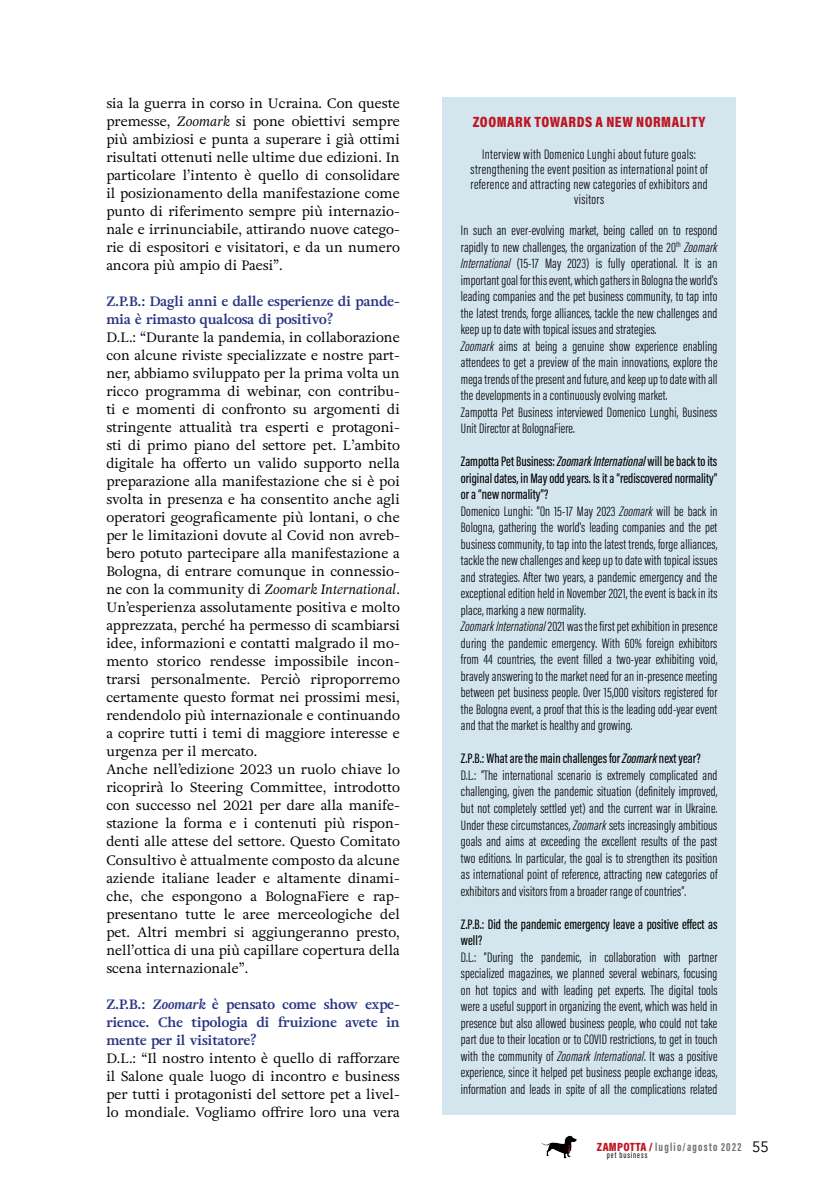
<style>
.page{position:relative;width:821px;height:1200px;background:#fff}
.page>*{position:absolute;margin:0;border:0;box-sizing:border-box;transform-origin:0 0}
.t1{font:900 15px "Acumin Pro Cond";letter-spacing:.035em;color:#be1622}
.t2{font:300 14.1px/16.5px "Acumin Pro Extra Cond";letter-spacing:.01em;color:#000;scale:1.06 1}
.t3{font:500 14.1px/16.5px "Acumin Pro Extra Cond";color:#000;scale:1.06 1}
.t4{font:13.5px/18px "Adriane Text";color:#000;text-align:justify}
.t5{font:700 13.5px/18px "Adriane Text";color:#283583}
.t6{font:700 12px "Acumin Pro Extra Cond";letter-spacing:.1em;color:#706f6f}
.t7{font:9px "Acumin Pro Extra Cond";letter-spacing:.1em;color:#000}
.s1{font-style:italic}
.s2{font-weight:500}
.s3{font-weight:500;font-style:italic}
.s4{font-family:"Acumin Pro Cond";font-weight:900;color:#be1622}
.s5{font-family:"Avenir";font-weight:400;font-size:15px;color:#000}
</style>
<div class="page">
<svg style="left:541px;top:1135px;width:36px;height:23px"></svg>
<div style="left:442px;top:97px;width:294px;height:1017px;background:#d3e6ee"></div>
<p class="t4" style="left:106px;top:94px;width:295px">sia la guerra in corso in Ucraina. Con queste premesse, <span class="s1">Zoomark</span> si pone obiettivi sempre più ambiziosi e punta a superare i già ottimi risultati ottenuti nelle ultime due edizioni. In particolare l’intento è quello di consolidare il posizionamento della manifestazione come punto di riferimento sempre più internazio&shy;nale e irrinunciabile, attirando nuove catego&shy;rie di espositori e visitatori, e da un numero ancora più ampio di Paesi”.</p>
<p class="t5" style="left:106px;top:292px;width:295px">Z.P.B.: Dagli anni e dalle esperienze di pande&shy;mia è rimasto qualcosa di positivo?</p>
<p class="t4" style="left:106px;top:328px;width:295px;text-align:left">D.L.: “Durante la pandemia, in collaborazione con alcune riviste specializzate e nostre part&shy;ner, abbiamo sviluppato per la prima volta un ricco programma di webinar, con contribu&shy;ti e momenti di confronto su argomenti di stringente attualità tra esperti e protagoni&shy;sti di primo piano del settore pet. L’ambito digitale ha offerto un valido supporto nella preparazione alla manifestazione che si è poi svolta in presenza e ha consentito anche agli operatori geograficamente più lontani, o che per le limitazioni dovute al Covid non avreb&shy;bero potuto partecipare alla manifestazione a Bologna, di entrare comunque in connessio&shy;ne con la community di <span class="s1">Zoomark International</span>.<br>Un’esperienza assolutamente positiva e molto apprezzata, perché ha permesso di scambiarsi idee, informazioni e contatti malgrado il mo&shy;mento storico rendesse impossibile incon&shy;trarsi personalmente. Perciò riproporremo certamente questo format nei prossimi mesi, rendendolo più internazionale e continuando a coprire tutti i temi di maggiore interesse e urgenza per il mercato.<br>Anche nell’edizione 2023 un ruolo chiave lo ricoprirà lo Steering Committee, introdotto con successo nel 2021 per dare alla manife&shy;stazione la forma e i contenuti più rispon&shy;denti alle attese del settore. Questo Comitato Consultivo è attualmente composto da alcune aziende italiane leader e altamente dinami&shy;che, che espongono a BolognaFiere e rap&shy;presentano tutte le aree merceologiche del pet. Altri membri si aggiungeranno presto, nell’ottica di una più capillare copertura della scena internazionale”.</p>
<p class="t5" style="left:106px;top:994px;width:295px;text-align:justify">Z.P.B.: <span class="s1">Zoomark</span> è pensato come show expe&shy;rience. Che tipologia di fruizione avete in mente per il visitatore?</p>
<p class="t4" style="left:106px;top:1048px;width:295px">D.L.: “Il nostro intento è quello di rafforzare il Salone quale luogo di incontro e business per tutti i protagonisti del settore pet a livel&shy;lo mondiale. Vogliamo offrire loro una vera</p>
<p class="t1" style="left:473px;top:112px;width:234px">ZOOMARK TOWARDS A NEW NORMALITY</p>
<p class="t2" style="left:470px;top:146px;width:225px;line-height:15px;text-align:center">Interview with Domenico Lunghi about future goals: strengthening the event position as international point of reference and attracting new categories of exhibitors and visitors</p>
<p class="t2" style="left:461px;top:222px;width:243px">In such an ever-evolving market, being called on to respond rapidly to new challenges, the organization of the 20<sup>th</sup> <span class="s1">Zoomark International</span> (15-17 May 2023) is fully operational. It is an important goal for this event, which gathers in Bologna the world's leading companies and the pet business community, to tap into the latest trends, forge alliances, tackle the new challenges and keep up to date with topical issues and strategies.<br><span class="s1">Zoomark</span> aims at being a genuine show experience enabling attendees to get a preview of the main innovations, explore the mega trends of the present and future, and keep up to date with all the developments in a continuously evolving market.<br>Zampotta Pet Business interviewed Domenico Lunghi, Business Unit Director at BolognaFiere.</p>
<p class="t2" style="left:461px;top:453px;width:243px"><span class="s2">Zampotta Pet Business:</span> <span class="s3">Zoomark International</span> <span class="s2">will be back to its original dates, in May odd years. Is it a “rediscovered normality” or a “new normality”?<br></span>Domenico Lunghi: “On 15-17 May 2023 <span class="s1">Zoomark</span> will be back in Bologna, gathering the world's leading companies and the pet business community, to tap into the latest trends, forge alliances, tackle the new challenges and keep up to date with topical issues and strategies. After two years, a pandemic emergency and the exceptional edition held in November 2021, the event is back in its place, marking a new normality.<br><span class="s1">Zoomark International</span> 2021 was the first pet exhibition in presence during the pandemic emergency. With 60% foreign exhibitors from 44 countries, the event filled a two-year exhibiting void, bravely answering to the market need for an in-presence meeting between pet business people. Over 15,000 visitors registered for the Bologna event, a proof that this is the leading odd-year event and that the market is healthy and growing.</p>
<p class="t2" style="left:461px;top:750px;width:243px"><span class="s2">Z.P.B.: What are the main challenges for</span> <span class="s3">Zoomark</span> <span class="s2">next year?<br></span>D.L.: “The international scenario is extremely complicated and challenging, given the pandemic situation (definitely improved, but not completely settled yet) and the current war in Ukraine.<br>Under these circumstances, <span class="s1">Zoomark</span> sets increasingly ambitious goals and aims at exceeding the excellent results of the past two editions. In particular, the goal is to strengthen its position as international point of reference, attracting new categories of exhibitors and visitors from a broader range of countries”.</p>
<p class="t3" style="left:461px;top:915px;width:243px">Z.P.B.: Did the pandemic emergency leave a positive effect as well?</p>
<p class="t2" style="left:461px;top:948px;width:243px;text-align:justify">D.L.: “During the pandemic, in collaboration with partner specialized magazines, we planned several webinars, focusing on hot topics and with leading pet experts. The digital tools were a useful support in organizing the event, which was held in presence but also allowed business people, who could not take part due to their location or to COVID restrictions, to get in touch with the community of <span class="s1">Zoomark International</span>. It was a positive experience, since it helped pet business people exchange ideas, information and leads in spite of all the complications related</p>
<p class="t6" style="left:597px;top:1139px;width:173px"><span class="s4">ZAMPOTTA /</span> luglio/agosto 2022 <span class="s5">55</span></p>
<p class="t7" style="left:607px;top:1148px;width:42px">pet business</p>
</div>
